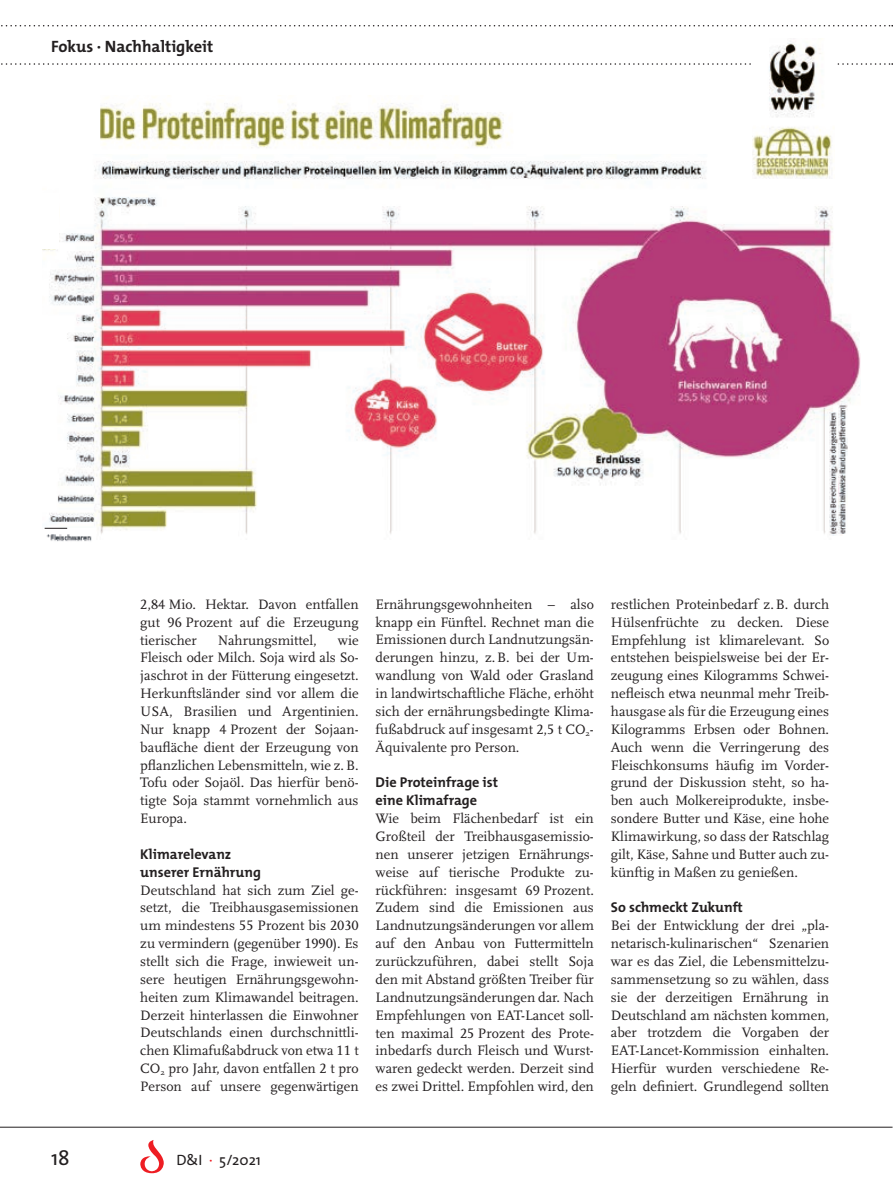
<style>
.page{position:relative;width:893px;height:1191px;background:#fff}
.page>*{position:absolute;margin:0;border:0;box-sizing:border-box;transform-origin:0 0}
.t1{font:21px "The Mix";color:#231f20}
.t2{font:700 16.5px "The Mix";color:#231f20}
.t3{font:15px "The Mix";color:#231f20}
.t4{font:14.25px/17.9px "Scala";color:#231f20;text-align:justify}
.t5{font:700 14.25px/17.9px "The Mix";color:#231f20}
.s1{font-family:"Scala Caps"}
.s2{color:#ee1d23}
</style>
<div class="page">
<img style="left:43px;top:161px;width:817px;height:375px">
<div style="left:35px;top:194px;width:24px;height:55px;background:#fff"></div>
<img style="left:43px;top:528px;width:53px;height:14px">
<svg style="left:45px;top:528px;width:22px;height:1px"></svg>
<img style="left:101px;top:101px;width:411px;height:47px">
<img style="left:829px;top:412px;width:14px;height:123px">
<img style="left:838px;top:403px;width:9px;height:131px">
<svg style="left:1px;top:25px;width:892px;height:1px"></svg>
<svg style="left:1px;top:63px;width:892px;height:2px"></svg>
<hr style="left:0;top:1126px;width:892px;height:1px;background:#231f20">
<svg style="left:140px;top:1140px;width:24px;height:33px"></svg>
<img style="left:753px;top:41px;width:81px;height:138px">
<p class="t2" style="left:51px;top:32px;width:164px">Fokus · Nachhaltigkeit</p>
<h1 class="t1" style="left:51px;top:1140px;width:20px">18</h1>
<p class="t4" style="left:140px;top:595px;width:220px"><span class="s1">2,84</span> Mio. Hektar. Davon entfallen gut <span class="s1">96</span> Prozent auf die Erzeugung tierischer</p>
<p class="t4" style="left:218px;top:631px;width:100px">Nahrungsmittel,</p>
<p class="t4" style="left:140px;top:631px;width:220px;text-indent:198px">wie Fleisch oder Milch. Soja wird als So&shy;jaschrot in der Fütterung eingesetzt.<br>Herkunftsländer sind vor allem die USA, Brasilien und Argentinien.<br>Nur knapp <span class="s1">4</span> Prozent der Sojaan&shy;baufläche dient der Erzeugung von pflanzlichen Lebensmitteln, wie z. B.<br>Tofu oder Sojaöl. Das hierfür benö&shy;tigte Soja stammt vornehmlich aus Europa.</p>
<p class="t5" style="left:140px;top:844px;width:122px">Klimarelevanz unserer Ernährung</p>
<p class="t4" style="left:140px;top:881px;width:220px">Deutschland hat sich zum Ziel ge&shy;setzt, die Treibhausgasemissionen um mindestens <span class="s1">55</span> Prozent bis <span class="s1">2030 </span>zu vermindern (gegenüber <span class="s1">1990</span>). Es stellt sich die Frage, inwieweit un&shy;sere heutigen Ernährungsgewohn&shy;heiten zum Klimawandel beitragen.<br>Derzeit hinterlassen die Einwohner Deutschlands einen durchschnittli&shy;chen Klimafußabdruck von etwa <span class="s1">11</span> t CO<sub>2</sub> pro Jahr, davon entfallen <span class="s1">2</span> t pro Person auf unsere gegenwärtigen</p>
<p class="t4" style="left:376px;top:595px;width:220px">Ernährungsgewohnheiten – also knapp ein Fünftel. Rechnet man die Emissionen durch Landnutzungsän&shy;derungen hinzu, z. B. bei der Um&shy;wandlung von Wald oder Grasland in landwirtschaftliche Fläche, erhöht sich der ernährungsbedingte Klima&shy;fußabdruck auf insgesamt <span class="s1">2,5</span> t CO<sub>2</sub>- Äquivalente pro Person.</p>
<p class="t5" style="left:376px;top:773px;width:124px">Die Proteinfrage ist eine Klimafrage</p>
<p class="t4" style="left:376px;top:810px;width:220px">Wie beim Flächenbedarf ist ein Großteil der Treibhausgasemissio&shy;nen unserer jetzigen Ernährungs&shy;weise auf tierische Produkte zu&shy;rückführen: insgesamt <span class="s1">69</span> Prozent.<br>Zudem sind die Emissionen aus Landnutzungsänderungen vor allem auf den Anbau von Futtermitteln zurückzuführen, dabei stellt Soja den mit Abstand größten Treiber für Landnutzungsänderungen dar. Nach Empfehlungen von EAT-Lancet soll&shy;ten maximal <span class="s1">25</span> Prozent des Prote&shy;inbedarfs durch Fleisch und Wurst&shy;waren gedeckt werden. Derzeit sind es zwei Drittel. Empfohlen wird, den</p>
<p class="t4" style="left:611px;top:595px;width:220px">restlichen Proteinbedarf z. B. durch Hülsenfrüchte zu decken. Diese Empfehlung ist klimarelevant. So entstehen beispielsweise bei der Er&shy;zeugung eines Kilogramms Schwei&shy;nefleisch etwa neunmal mehr Treib&shy;hausgase als für die Erzeugung eines Kilogramms Erbsen oder Bohnen.<br>Auch wenn die Verringerung des Fleischkonsums häufig im Vorder&shy;grund der Diskussion steht, so ha&shy;ben auch Molkereiprodukte, insbe&shy;sondere Butter und Käse, eine hohe Klimawirkung, so dass der Ratschlag gilt, Käse, Sahne und Butter auch zu&shy;künftig in Maßen zu genießen.</p>
<p class="t5" style="left:611px;top:898px;width:133px">So schmeckt Zukunft</p>
<p class="t4" style="left:611px;top:917px;width:220px">Bei der Entwicklung der drei „pla&shy;netarisch-kulinarischen“ Szenarien war es das Ziel, die Lebensmittelzu&shy;sammensetzung so zu wählen, dass sie der derzeitigen Ernährung in Deutschland am nächsten kommen, aber trotzdem die Vorgaben der EAT-Lancet-Kommission einhalten.<br>Hierfür wurden verschiedene Re&shy;geln definiert. Grundlegend sollten</p>
<p class="t3" style="left:176px;top:1147px;width:86px">D&amp;I <span class="s2">·</span> 5/2021</p>
</div>
